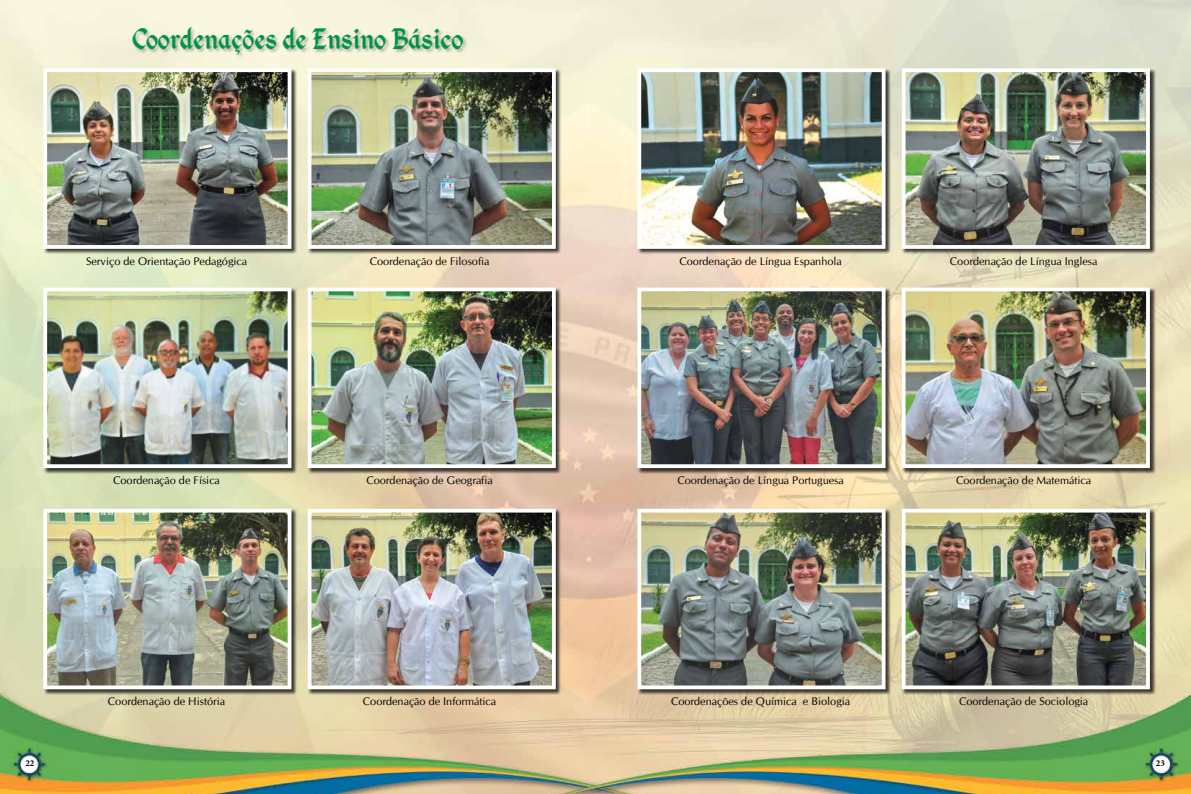
<style>
.page{position:relative;width:1191px;height:794px;background:#fff}
.page>*{position:absolute;margin:0;border:0;box-sizing:border-box;transform-origin:0 0}
.t1{font:32px "Kingthings Calligraphica 2";color:#009249}
.t2{font:11px "CG Omega";color:#000}
.t3{font:700 9px "Minion Pro";color:#000}
</style>
<div class="page">
<img style="left:0;top:0;width:1191px;height:794px">
<div style="left:131px;top:26px;width:337px;height:34px;background:#000;opacity:.29"></div>
<div style="left:43px;top:68px;width:254px;height:187px;background:#000;opacity:.75"></div>
<img style="left:48px;top:73px;width:238px;height:171px">
<div style="left:43px;top:68px;width:248px;height:181px;border:4px solid #fff"></div>
<div style="left:637px;top:68px;width:254px;height:187px;background:#000;opacity:.75"></div>
<img style="left:642px;top:73px;width:238px;height:171px">
<div style="left:637px;top:68px;width:248px;height:181px;border:4px solid #fff"></div>
<div style="left:43px;top:287px;width:254px;height:187px;background:#000;opacity:.75"></div>
<img style="left:48px;top:292px;width:238px;height:171px">
<div style="left:43px;top:287px;width:248px;height:181px;border:4px solid #fff"></div>
<div style="left:637px;top:287px;width:254px;height:187px;background:#000;opacity:.75"></div>
<img style="left:642px;top:292px;width:238px;height:171px">
<div style="left:637px;top:287px;width:248px;height:181px;border:4px solid #fff"></div>
<div style="left:43px;top:508px;width:254px;height:187px;background:#000;opacity:.75"></div>
<img style="left:48px;top:514px;width:238px;height:170px">
<div style="left:43px;top:509px;width:248px;height:180px;border:4px solid #fff"></div>
<div style="left:637px;top:508px;width:254px;height:187px;background:#000;opacity:.75"></div>
<img style="left:642px;top:514px;width:238px;height:170px">
<div style="left:637px;top:509px;width:248px;height:180px;border:4px solid #fff"></div>
<div style="left:307px;top:68px;width:255px;height:187px;background:#000;opacity:.75"></div>
<img style="left:313px;top:73px;width:238px;height:171px">
<div style="left:308px;top:68px;width:248px;height:181px;border:4px solid #fff"></div>
<div style="left:901px;top:68px;width:254px;height:187px;background:#000;opacity:.75"></div>
<img style="left:906px;top:73px;width:238px;height:171px">
<div style="left:901px;top:68px;width:248px;height:181px;border:4px solid #fff"></div>
<div style="left:307px;top:287px;width:255px;height:187px;background:#000;opacity:.75"></div>
<img style="left:313px;top:292px;width:238px;height:171px">
<div style="left:308px;top:287px;width:248px;height:181px;border:4px solid #fff"></div>
<div style="left:901px;top:287px;width:254px;height:187px;background:#000;opacity:.75"></div>
<img style="left:906px;top:292px;width:238px;height:171px">
<div style="left:901px;top:287px;width:248px;height:181px;border:4px solid #fff"></div>
<div style="left:307px;top:508px;width:255px;height:187px;background:#000;opacity:.75"></div>
<img style="left:313px;top:514px;width:238px;height:170px">
<div style="left:308px;top:509px;width:248px;height:180px;border:4px solid #fff"></div>
<div style="left:901px;top:508px;width:254px;height:187px;background:#000;opacity:.75"></div>
<img style="left:906px;top:514px;width:238px;height:170px">
<div style="left:901px;top:509px;width:248px;height:180px;border:4px solid #fff"></div>
<h1 class="t1" style="left:132px;top:21px;width:333px">Coordenações de Ensino Básico</h1>
<p class="t2" style="left:370px;top:254px;width:121px">Coordenação de Filosofia</p>
<p class="t2" style="left:950px;top:254px;width:149px">Coordenação de Língua Inglesa</p>
<p class="t2" style="left:86px;top:254px;width:162px">Serviço de Orientação Pedagógica</p>
<p class="t2" style="left:679px;top:254px;width:164px">Coordenação de Língua Espanhola</p>
<p class="t2" style="left:366px;top:473px;width:128px">Coordenação de Geografia</p>
<p class="t2" style="left:956px;top:473px;width:136px">Coordenação de Matemática</p>
<p class="t2" style="left:113px;top:473px;width:108px">Coordenação de Física</p>
<p class="t2" style="left:677px;top:473px;width:168px">Coordenação de Língua Portuguesa</p>
<p class="t2" style="left:363px;top:695px;width:135px">Coordenação de Informática</p>
<p class="t2" style="left:959px;top:695px;width:131px">Coordenação de Sociologia</p>
<p class="t2" style="left:108px;top:695px;width:119px">Coordenação de História</p>
<p class="t2" style="left:671px;top:695px;width:181px">Coordenações de Química e Biologia</p>
<p class="t3" style="left:25px;top:757px;width:10px">22</p>
<p class="t3" style="left:1156px;top:757px;width:10px">23</p>
</div>
